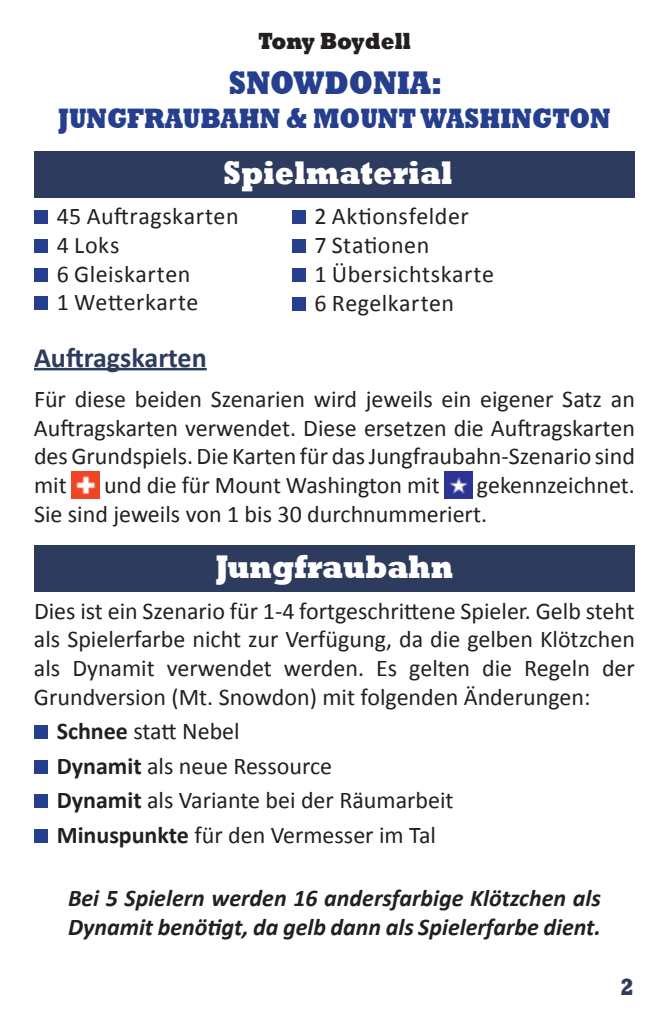
<style>
.page{position:relative;width:669px;height:1032px;background:#fff}
.page>*{position:absolute;margin:0;border:0;box-sizing:border-box;transform-origin:0 0}
.t1{font:800 33.6px "Rockwell";color:#fff;scale:.83 1}
.t2{font:800 33.6px "Rockwell";color:#253f8e;scale:.83 1}
.t3{font:800 28.8px "Rockwell";color:#253f8e;scale:.83 1}
.t4{font:700 28px "Calibri";color:#2d3b5e}
.t5{font:24px/28.8px "Calibri";color:#231f20;text-align:justify}
.t6{font:24px/28.8px "Calibri";letter-spacing:.02em;color:#231f20}
.t7{font:italic 700 24px/28.8px "Calibri";color:#231f20}
.t8{font:800 24px "Rockwell";color:#231f20;scale:.83 1}
.t9{font:800 24px "Rockwell";color:#2d3b5e;scale:.83 1}
.s1{font-weight:700}
</style>
<div class="page">
<div style="left:34px;top:151px;width:601px;height:47px;background:#2d3b5e"></div>
<div style="left:34px;top:545px;width:601px;height:47px;background:#2d3b5e"></div>
<hr style="left:34px;top:368px;width:173px;height:2px;background:#2d3b5e">
<div style="left:34px;top:210px;width:14px;height:14px;background:#253f8e"></div>
<div style="left:34px;top:239px;width:14px;height:14px;background:#253f8e"></div>
<div style="left:34px;top:268px;width:14px;height:14px;background:#253f8e"></div>
<div style="left:34px;top:296px;width:14px;height:14px;background:#253f8e"></div>
<img style="left:72px;top:471px;width:27px;height:28px">
<img style="left:445px;top:471px;width:27px;height:28px">
<div style="left:34px;top:725px;width:14px;height:14px;background:#253f8e"></div>
<div style="left:34px;top:760px;width:14px;height:14px;background:#253f8e"></div>
<div style="left:34px;top:794px;width:14px;height:14px;background:#253f8e"></div>
<div style="left:34px;top:829px;width:14px;height:14px;background:#253f8e"></div>
<div style="left:292px;top:210px;width:14px;height:14px;background:#253f8e"></div>
<div style="left:292px;top:239px;width:14px;height:14px;background:#253f8e"></div>
<div style="left:292px;top:268px;width:14px;height:14px;background:#253f8e"></div>
<div style="left:292px;top:297px;width:14px;height:14px;background:#253f8e"></div>
<p class="t8" style="left:258px;top:27px;width:186px">Tony Boydell</p>
<h1 class="t2" style="left:229px;top:63px;width:259px">SNOWDONIA:</h1>
<p class="t3" style="left:58px;top:101px;width:667px">JUNGFRAUBAHN &amp; MOUNT WASHINGTON</p>
<h1 class="t1" style="left:224px;top:153px;width:277px">Spielmaterial</h1>
<p class="t6" style="left:57px;top:202px;width:183px">45 Auftragskarten<br>4 Loks<br>6 Gleiskarten<br>1 Wetterkarte</p>
<p class="t4" style="left:34px;top:340px;width:174px">Auftragskarten</p>
<p class="t5" style="left:34px;top:384px;width:602px">Für diese beiden Szenarien wird jeweils ein eigener Satz an Auftragskarten verwendet. Diese ersetzen die Auftragskarten desGrundspiels.Die Karten für dasJungfraubahn-Szenario sind mit</p>
<p class="t6" style="left:314px;top:202px;width:181px">2 Aktionsfelder<br>7 Stationen<br>1 Übersichtskarte<br>6 Regelkarten</p>
<p class="t5" style="left:104px;top:471px;width:337px">und die für Mount Washington mit</p>
<p class="t5" style="left:34px;top:471px;width:602px;text-indent:443px">gekennzeichnet.<br>Sie sind jeweils von 1 bis 30 durchnummeriert.</p>
<h1 class="t1" style="left:216px;top:548px;width:288px">Jungfraubahn</h1>
<p class="t5" style="left:34px;top:596px;width:602px">Dies ist ein Szenario für 1-4 fortgeschrittene Spieler. Gelb steht als Spielerfarbe nicht zur Verfügung, da die gelben Klötzchen als Dynamit verwendet werden. Es gelten die Regeln der Grundversion (Mt. Snowdon) mit folgenden Änderungen:</p>
<p class="t5" style="left:57px;top:714px;width:398px;line-height:34.4px;text-align:left"><span class="s1">Schnee</span> statt Nebel<br><span class="s1">Dynamit</span> als neue Ressource<br><span class="s1">Dynamit</span> als Variante bei der Räumarbeit<br><span class="s1">Minuspunkte</span> für den Vermesser im Tal</p>
<p class="t7" style="left:68px;top:884px;width:534px">Bei 5 Spielern werden 16 andersfarbige Klötzchen als<br>Dynamit benötigt, da gelb dann als Spielerfarbe dient.</p>
<p class="t9" style="left:620px;top:973px;width:18px">2</p>
</div>
